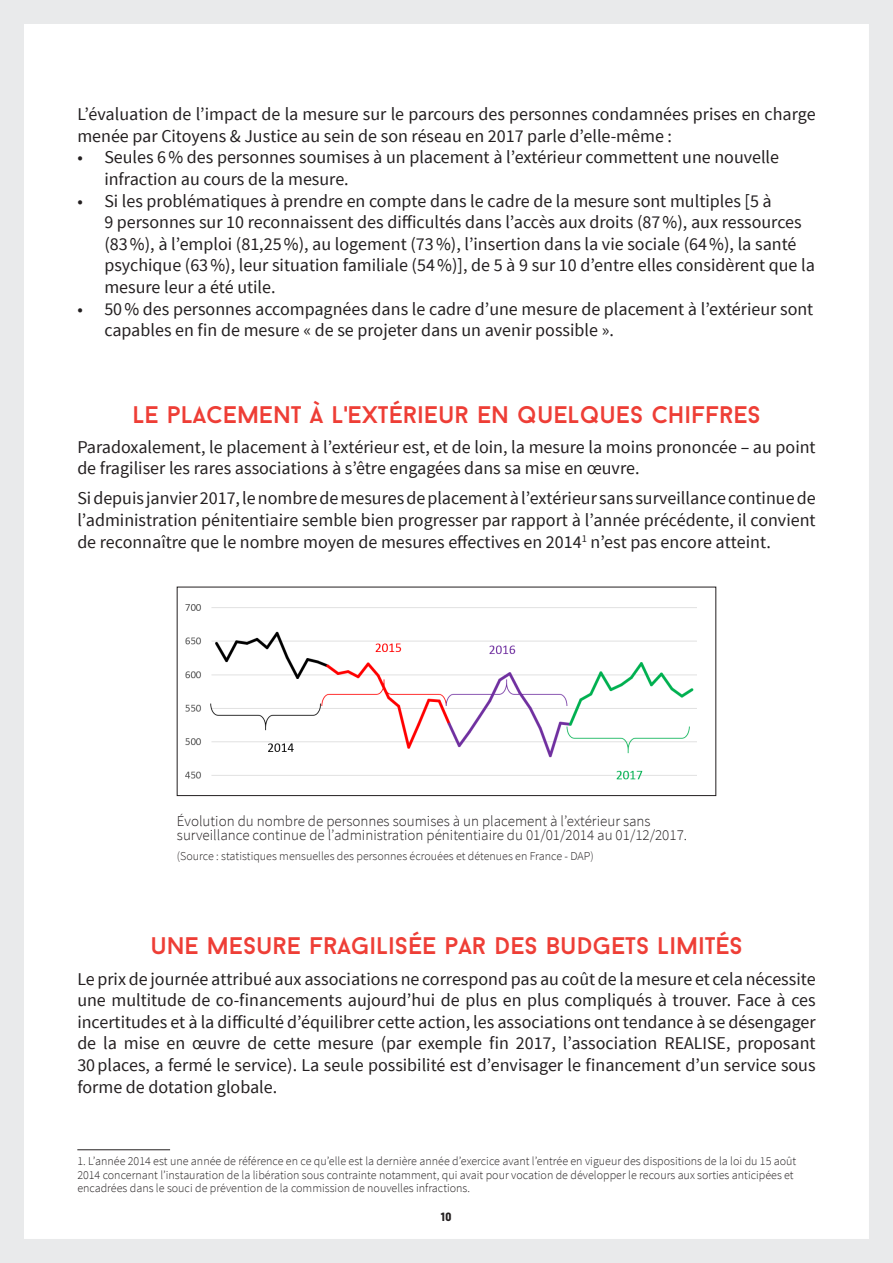
<style>
.page{position:relative;width:893px;height:1263px;background:#fff}
.page>*{position:absolute;margin:0;border:0;box-sizing:border-box;transform-origin:0 0}
.Style_de_paragraphe{font:24px "Baron Neue";color:#ee3e36}
.t1{font:18px/21.6px "Source Sans Pro";color:#231f20}
.t2{font:300 15px/13.5px "Source Sans Pro";color:#231f20}
.t3{font:300 12px/13.5px "Source Sans Pro";color:#231f20}
.t4{font:900 12px "Baron Neue";color:#231f20}
</style>
<div class="page">
<div style="left:0;top:0;width:893px;height:1263px;border:24px solid #e9eaeb"></div>
<img style="left:185px;top:604px;width:512px;height:176px">
<div style="left:177px;top:587px;width:539px;height:209px;border:1px solid #231f20"></div>
<hr style="left:77px;top:1149px;width:93px;height:1px;background:#231f20">
<p class="t1" style="left:77px;top:104px;width:740px">L’évaluation de l’impact de la mesure sur le parcours des personnes condamnées prises en charge menée par Citoyens &amp; Justice au sein de son réseau en 2017 parle d’elle-même :</p>
<p class="t1" style="left:104px;top:147px;width:676px;text-indent:-27px">• Seules 6% des personnes soumises à un placement à l’extérieur commettent une nouvelle infraction au cours de la mesure.</p>
<p class="t1" style="left:104px;top:190px;width:712px;text-indent:-27px">• Si les problématiques à prendre en compte dans le cadre de la mesure sont multiples [5 à<br>9 personnes sur 10 reconnaissent des difficultés dans l’accès aux droits (87%), aux ressources (83%), à l’emploi (81,25%), au logement (73%), l’insertion dans la vie sociale (64%), la santé psychique (63%), leur situation familiale (54%)], de 5 à 9 sur 10 d’entre elles considèrent que la mesure leur a été utile.</p>
<p class="t1" style="left:104px;top:298px;width:710px;text-indent:-27px">• 50% des personnes accompagnées dans le cadre d’une mesure de placement à l’extérieur sont capables en fin de mesure « de se projeter dans un avenir possible ».</p>
<p class="Style_de_paragraphe" style="left:132px;top:399px;width:630px">LE PLACEMENT À L'EXTÉRIEUR EN QUELQUES CHIFFRES</p>
<p class="t1" style="left:77px;top:436px;width:740px">Paradoxalement, le placement à l’extérieur est, et de loin, la mesure la moins prononcée – au point de fragiliser les rares associations à s’être engagées dans sa mise en œuvre.</p>
<p class="t1" style="left:77px;top:488px;width:740px;text-align:justify">Si depuis janvier 2017, le nombre de mesures de placement à l’extérieur sans surveillance continue de l’administration pénitentiaire semble bien progresser par rapport à l’année précédente, il convient de reconnaître que le nombre moyen de mesures effectives en 2014<sup>1</sup> n’est pas encore atteint.</p>
<p class="t2" style="left:177px;top:815px;width:512px">Évolution du nombre de personnes soumises à un placement à l’extérieur sans surveillance continue de l’administration pénitentiaire du 01/01/2014 au 01/12/2017.</p>
<p class="t3" style="left:177px;top:850px;width:418px">(Source : statistiques mensuelles des personnes écrouées et détenues en France - DAP)</p>
<p class="Style_de_paragraphe" style="left:150px;top:931px;width:594px">UNE MESURE FRAGILISÉE PAR DES BUDGETS LIMITÉS</p>
<p class="t1" style="left:77px;top:968px;width:740px;text-align:justify">Le prix de journée attribué aux associations ne correspond pas au coût de la mesure et cela nécessite une multitude de co-financements aujourd’hui de plus en plus compliqués à trouver. Face à ces incertitudes et à la difficulté d’équilibrer cette action, les associations ont tendance à se désengager de la mise en œuvre de cette mesure (par exemple fin 2017, l’association REALISE, proposant 30places, a fermé le service). La seule possibilité est d’envisager le financement d’un service sous forme de dotation globale.</p>
<p class="t3" style="left:77px;top:1154px;width:720px">1. L’année 2014 est une année de référence en ce qu’elle est la dernière année d’exercice avant l’entrée en vigueur des dispositions de la loi du 15 août<br>2014 concernant l’instauration de la libération sous contrainte notamment, qui avait pour vocation de développer le recours aux sorties anticipées et encadrées dans le souci de prévention de la commission de nouvelles infractions.</p>
<p class="t4" style="left:441px;top:1209px;width:12px">10</p>
</div>
